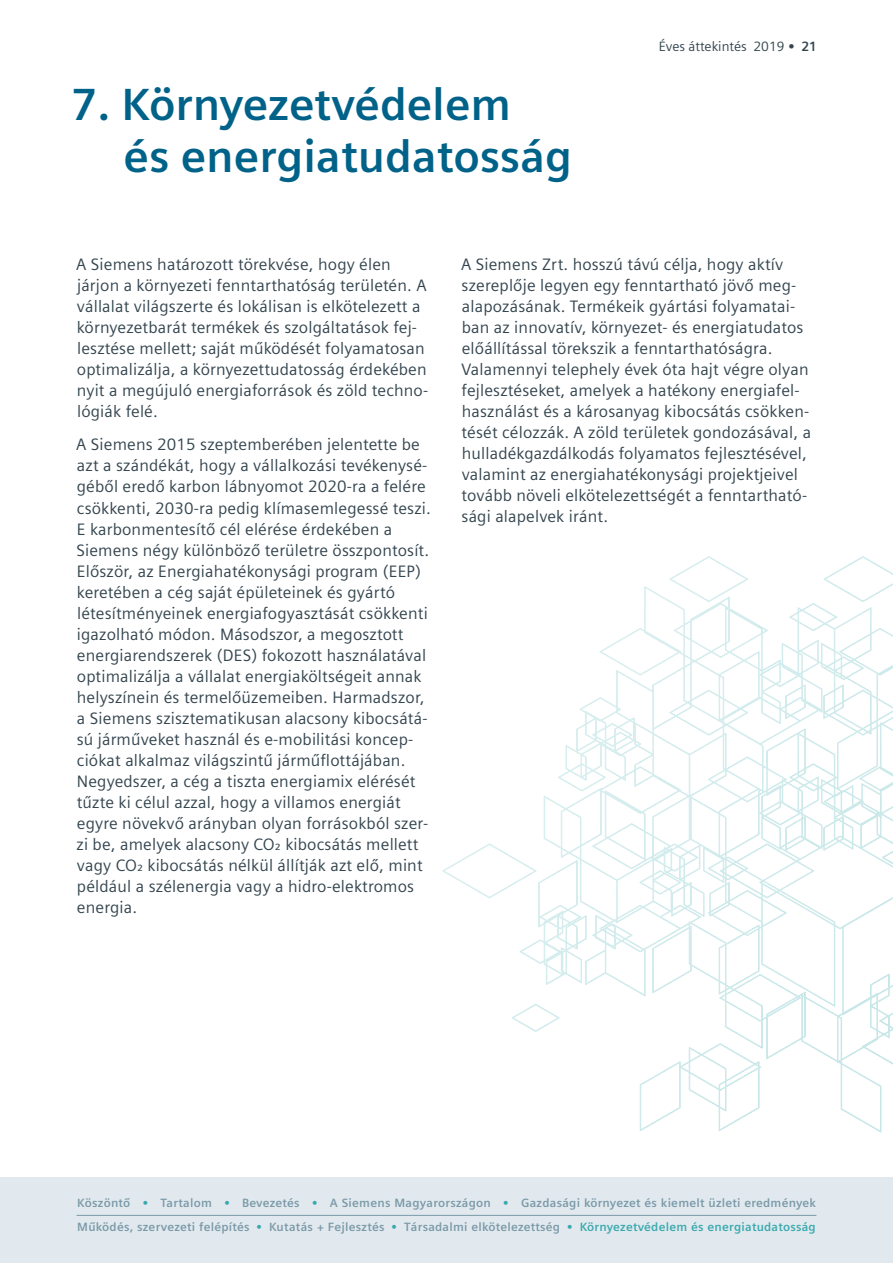
<style>
.page{position:relative;width:893px;height:1263px;background:#fff}
.page>*{position:absolute;margin:0;border:0;box-sizing:border-box;transform-origin:0 0}
.t1{font:700 45px/52.5px "Siemens Sans";color:#006288}
.t2{font:16.5px/21px "Siemens Sans";letter-spacing:.01em;color:#34454f}
.t3{font:13.5px "Siemens Sans";color:#34454f}
.t4{font:700 12px/24px "Siemens Sans";letter-spacing:.02em;color:#7b9aa9}
.s1{font-weight:700}
.s2{color:#3aa9ae}
</style>
<div class="page">
<div style="left:0;top:1178px;width:893px;height:85px;background:#e1e9ee"></div>
<hr style="left:77px;top:1215px;width:739px;height:1px;background:#7b9aa9">
<svg style="left:510px;top:607px;width:383px;height:525px"></svg>
<h1 class="t1" style="left:124px;top:78px;width:450px;text-indent:-52px">7. Környezetvédelem<br>és energiatudatosság</h1>
<p class="t3" style="left:659px;top:39px;width:160px">Éves áttekintés 2019 <span class="s1">• 21</span></p>
<p class="t2" style="left:76px;top:254px;width:353px">A Siemens határozott törekvése, hogy élen járjon a környezeti fenntarthatóság területén. A vállalat világszerte és lokálisan is elkötelezett a környezetbarát termékek és szolgáltatások fej&shy;lesztése mellett; saját működését folyamatosan optimalizálja, a környezettudatosság érdekében nyit a megújuló energiaforrások és zöld techno&shy;lógiák felé.</p>
<p class="t2" style="left:76px;top:434px;width:356px">A Siemens 2015 szeptemberében jelentette be azt a szándékát, hogy a vállalkozási tevékenysé&shy;géből eredő karbon lábnyomot 2020-ra a felére csökkenti, 2030-ra pedig klímasemlegessé teszi.<br>E karbonmentesítő cél elérése érdekében a Siemens négy különböző területre összpontosít.<br>Először, az Energiahatékonysági program (EEP) keretében a cég saját épületeinek és gyártó létesítményeinek energiafogyasztását csökkenti igazolható módon. Másodszor, a megosztott energiarendszerek (DES) fokozott használatával optimalizálja a vállalat energiaköltségeit annak helyszínein és termelőüzemeiben. Harmadszor, a Siemens szisztematikusan alacsony kibocsátá&shy;sú járműveket használ és e-mobilitási koncep&shy;ciókat alkalmaz világszintű járműflottájában.<br>Negyedszer, a cég a tiszta energiamix elérését tűzte ki célul azzal, hogy a villamos energiát egyre növekvő arányban olyan forrásokból szer&shy;zi be, amelyek alacsony CO2 kibocsátás mellett vagy CO2 kibocsátás nélkül állítják azt elő, mint például a szélenergia vagy a hidro-elektromos energia.</p>
<p class="t2" style="left:461px;top:254px;width:352px">A Siemens Zrt. hosszú távú célja, hogy aktív szereplője legyen egy fenntartható jövő meg&shy;alapozásának. Termékeik gyártási folyamatai&shy;ban az innovatív, környezet- és energiatudatos előállítással törekszik a fenntarthatóságra.<br>Valamennyi telephely évek óta hajt végre olyan fejlesztéseket, amelyek a hatékony energiafel&shy;használást és a károsanyag kibocsátás csökken&shy;tését célozzák. A zöld területek gondozásával, a hulladékgazdálkodás folyamatos fejlesztésével, valamint az energiahatékonysági projektjeivel tovább növeli elkötelezettségét a fenntartható&shy;sági alapelvek iránt.</p>
<p class="t4" style="left:77px;top:1190px;width:740px">Köszöntő <span class="s2">•</span> Tartalom <span class="s2">•</span> Bevezetés <span class="s2">•</span> A Siemens Magyarországon <span class="s2">•</span> Gazdasági környezet és kiemelt üzleti eredmények<br>Működés, szervezeti felépítés <span class="s2">•</span> Kutatás + Fejlesztés <span class="s2">•</span> Társadalmi elkötelezettség <span class="s2">• Környezetvédelem és energiatudatosság</span></p>
</div>
